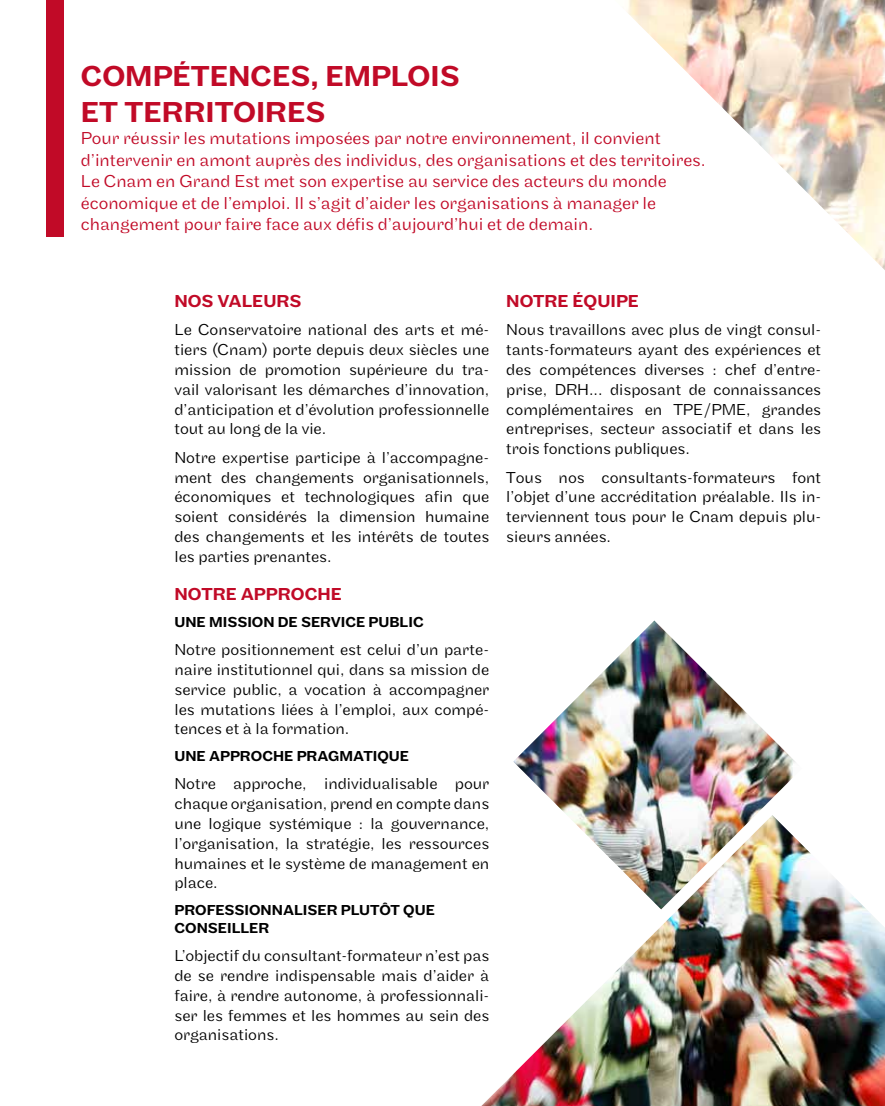
<style>
.page{position:relative;width:885px;height:1106px;background:#fff}
.page>*{position:absolute;margin:0;border:0;box-sizing:border-box;transform-origin:0 0}
.t1{font:500 30px/36px "Maple";color:#c10a27}
.t2{font:300 18px/21.6px "Maple";color:#c10a27}
.t3{font:500 18px "Maple";color:#c10a27}
.t4{font:300 16.5px/19.8px "Maple";color:#000;text-align:justify}
.t5{font:500 15px/18px "Maple";color:#000}
</style>
<div class="page">
<img style="left:481px;top:620px;width:403px;height:486px">
<img style="left:627px;top:0;width:257px;height:269px">
<div style="left:47px;top:0;width:17px;height:236px;background:#c10a27"></div>
<h1 class="t1" style="left:81px;top:59px;width:380px">COMPÉTENCES, EMPLOIS<br>ET TERRITOIRES</h1>
<p class="t2" style="left:81px;top:127px;width:626px">Pour réussir les mutations imposées par notre environnement, il convient d’intervenir en amont auprès des individus, des organisations et des territoires.<br>Le Cnam en Grand Est met son expertise au service des acteurs du monde économique et de l’emploi. Il s’agit d’aider les organisations à manager le changement pour faire face aux défis d’aujourd’hui et de demain.</p>
<p class="t3" style="left:174px;top:291px;width:129px">NOS VALEURS</p>
<p class="t4" style="left:174px;top:320px;width:316px">Le Conservatoire national des arts et mé&shy;tiers (Cnam) porte depuis deux siècles une mission de promotion supérieure du tra&shy;vail valorisant les démarches d’innovation, d’anticipation et d’évolution professionnelle tout au long de la vie.</p>
<p class="t4" style="left:174px;top:447px;width:316px">Notre expertise participe à l’accompagne&shy;ment des changements organisationnels, économiques et technologiques afin que soient considérés la dimension humaine des changements et les intérêts de toutes les parties prenantes.</p>
<p class="t3" style="left:174px;top:584px;width:169px">NOTRE APPROCHE</p>
<p class="t5" style="left:174px;top:613px;width:251px">UNE MISSION DE SERVICE PUBLIC</p>
<p class="t4" style="left:174px;top:640px;width:316px">Notre positionnement est celui d’un parte&shy;naire institutionnel qui, dans sa mission de service public, a vocation à accompagner les mutations liées à l’emploi, aux compé&shy;tences et à la formation.</p>
<p class="t5" style="left:174px;top:747px;width:236px">UNE APPROCHE PRAGMATIQUE</p>
<p class="t4" style="left:174px;top:774px;width:316px">Notre approche, individualisable pour chaque organisation, prend en compte dans une logique systémique : la gouvernance, l’organisation, la stratégie, les ressources humaines et le système de management en place.</p>
<p class="t5" style="left:174px;top:901px;width:262px">PROFESSIONNALISER PLUTÔT QUE<br>CONSEILLER</p>
<p class="t4" style="left:174px;top:945px;width:316px">L’objectif du consultant-formateur n’est pas de se rendre indispensable mais d’aider à faire, à rendre autonome, à professionnali&shy;ser les femmes et les hommes au sein des organisations.</p>
<p class="t3" style="left:506px;top:291px;width:134px">NOTRE ÉQUIPE</p>
<p class="t4" style="left:506px;top:320px;width:316px">Nous travaillons avec plus de vingt consul&shy;tants-formateurs ayant des expériences et des compétences diverses : chef d’entre&shy;prise, DRH... disposant de connaissances complémentaires en TPE/PME, grandes entreprises, secteur associatif et dans les trois fonctions publiques.</p>
<p class="t4" style="left:506px;top:467px;width:316px">Tous nos consultants-formateurs font l’objet d’une accréditation préalable. Ils in&shy;terviennent tous pour le Cnam depuis plu&shy;sieurs années.</p>
</div>
